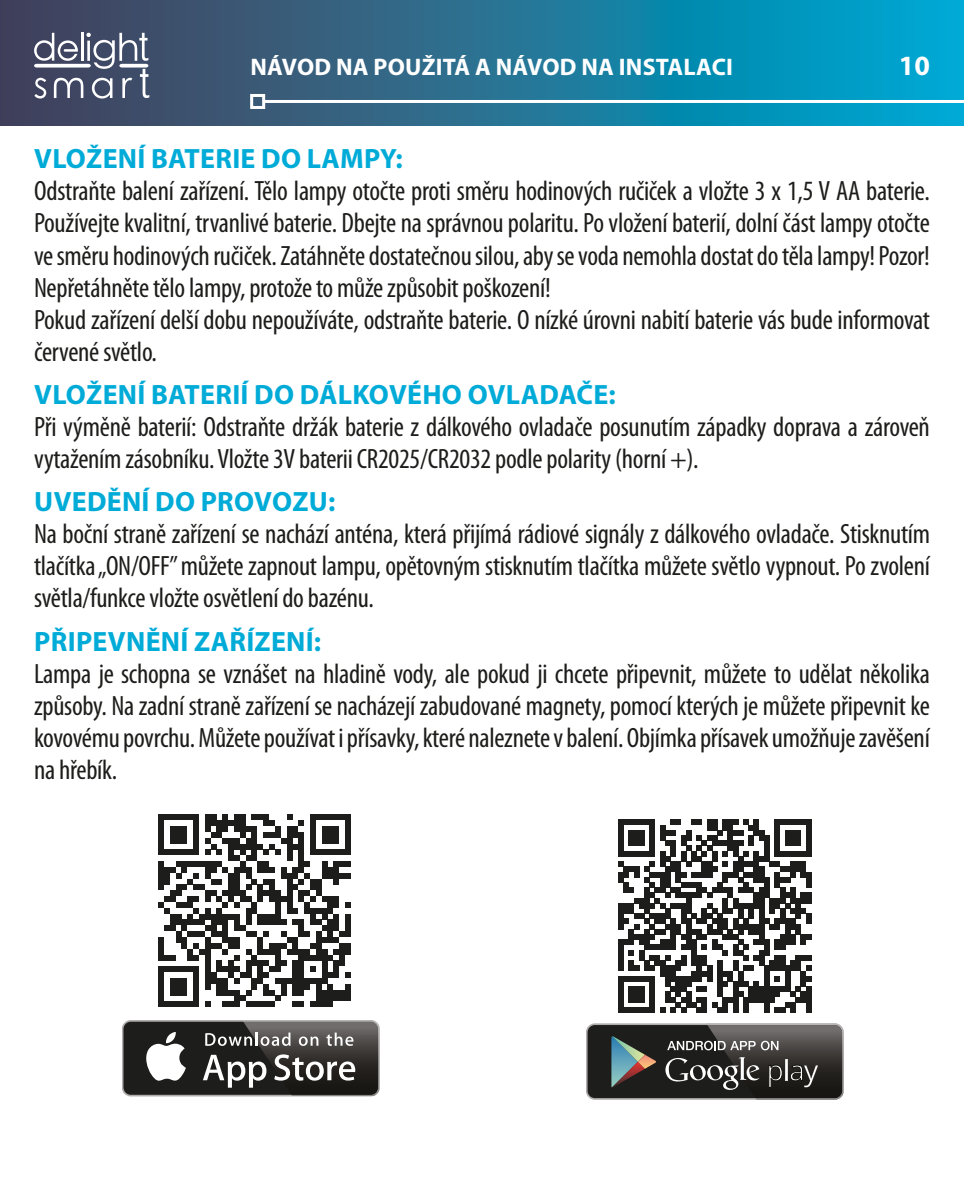
<style>
.page{position:relative;width:964px;height:1191px;background:#fff}
.page>*{position:absolute;margin:0;border:0;box-sizing:border-box;transform-origin:0 0}
.t1{font:condensed 28px/32px "Myriad Pro";letter-spacing:-.01em;color:#1d1d1b}
.t2{font:700 28px "Myriad Pro";letter-spacing:.01em;color:#00abd8}
.t3{font:700 28px "Myriad Pro";color:#fff}
.t4{font:700 24px "Myriad Pro";letter-spacing:.01em;color:#fff}
</style>
<div class="page">
<svg style="left:0;top:0;width:964px;height:125px;background:#207597"></svg>
<svg style="left:34px;top:33px;width:115px;height:65px"></svg>
<hr style="left:264px;top:100px;width:700px;height:3px;background:#fff">
<div style="left:250px;top:94px;width:15px;height:15px;border:3px solid #fff"></div>
<svg style="left:158px;top:814px;width:193px;height:193px"></svg>
<svg style="left:618px;top:819px;width:193px;height:193px"></svg>
<svg style="left:122px;top:1020px;width:257px;height:76px"></svg>
<div style="left:123px;top:1021px;width:255px;height:73px;background:#1d1d1b;border-radius:7px"></div>
<svg style="left:146px;top:1032px;width:40px;height:48px"></svg>
<img style="left:242px;top:1020px;width:137px;height:76px">
<img style="left:243px;top:1021px;width:135px;height:73px">
<svg style="left:203px;top:1054px;width:63px;height:33px"></svg>
<svg style="left:274px;top:1054px;width:81px;height:26px"></svg>
<svg style="left:205px;top:1032px;width:85px;height:14px"></svg>
<svg style="left:299px;top:1036px;width:9px;height:10px"></svg>
<svg style="left:301px;top:1036px;width:17px;height:9px"></svg>
<svg style="left:326px;top:1032px;width:27px;height:14px"></svg>
<div style="left:586px;top:1023px;width:257px;height:76px;background:#b0acac;border-radius:9px"></div>
<div style="left:587px;top:1025px;width:255px;height:73px;background:#1d1d1b;border-radius:7px"></div>
<img style="left:706px;top:1023px;width:137px;height:76px">
<img style="left:707px;top:1025px;width:135px;height:73px">
<svg style="left:611px;top:1036px;width:45px;height:51px"></svg>
<svg style="left:769px;top:1065px;width:13px;height:22px"></svg>
<hr style="left:785px;top:1059px;width:2px;height:21px;background:#13120e">
<svg style="left:790px;top:1065px;width:28px;height:22px"></svg>
<svg style="left:665px;top:1057px;width:95px;height:32px"></svg>
<svg style="left:667px;top:1041px;width:36px;height:9px"></svg>
<svg style="left:704px;top:1040px;width:9px;height:10px"></svg>
<svg style="left:705px;top:1042px;width:6px;height:7px"></svg>
<svg style="left:714px;top:1041px;width:42px;height:9px"></svg>
<svg style="left:761px;top:1040px;width:8px;height:10px"></svg>
<div style="left:762px;top:1042px;width:6px;height:7px;background:#4f4b49;border-radius:50%"></div>
<svg style="left:771px;top:1041px;width:7px;height:9px"></svg>
<p class="t4" style="left:250px;top:51px;width:484px">NÁVOD NA POUŽITÁ A NÁVOD NA INSTALACI</p>
<p class="t3" style="left:899px;top:48px;width:33px">10</p>
<p class="t2" style="left:34px;top:141px;width:370px">VLOŽENÍ BATERIE DO LAMPY:</p>
<p class="t1" style="left:34px;top:175px;width:897px">Odstraňte balení zařízení. Tělo lampy otočte proti směru hodinových ručiček a vložte 3 x 1,5 V AA baterie.<br>Používejte kvalitní, trvanlivé baterie. Dbejte na správnou polaritu. Po vložení baterií, dolní část lampy otočte ve směru hodinových ručiček. Zatáhněte dostatečnou silou, aby se voda nemohla dostat do těla lampy! Pozor!<br>Nepřetáhněte tělo lampy, protože to může způsobit poškození!<br>Pokud zařízení delší dobu nepoužíváte, odstraňte baterie. O nízké úrovni nabití baterie vás bude informovat červené světlo.</p>
<p class="t2" style="left:34px;top:376px;width:583px">VLOŽENÍ BATERIÍ DO DÁLKOVÉHO OVLADAČE:</p>
<p class="t1" style="left:34px;top:410px;width:897px">Při výměně baterií: Odstraňte držák baterie z dálkového ovladače posunutím západky doprava a zároveň vytažením zásobníku. Vložte 3V baterii CR2025/CR2032 podle polarity (horní +).</p>
<p class="t2" style="left:34px;top:483px;width:302px">UVEDĚNÍ DO PROVOZU:</p>
<p class="t1" style="left:34px;top:518px;width:897px;text-align:justify">Na boční straně zařízení se nachází anténa, která přijímá rádiové signály z dálkového ovladače. Stisknutím tlačítka „ON/OFF” můžete zapnout lampu, opětovným stisknutím tlačítka můžete světlo vypnout. Po zvolení světla/funkce vložte osvětlení do bazénu.</p>
<p class="t2" style="left:34px;top:623px;width:288px">PŘIPEVNĚNÍ ZAŘÍZENÍ:</p>
<p class="t1" style="left:34px;top:657px;width:897px;text-align:justify">Lampa je schopna se vznášet na hladině vody, ale pokud ji chcete připevnit, můžete to udělat několika způsoby. Na zadní straně zařízení se nacházejí zabudované magnety, pomocí kterých je můžete připevnit ke kovovému povrchu. Můžete používat i přísavky, které naleznete v balení. Objímka přísavek umožňuje zavěšení na hřebík.</p>
</div>
